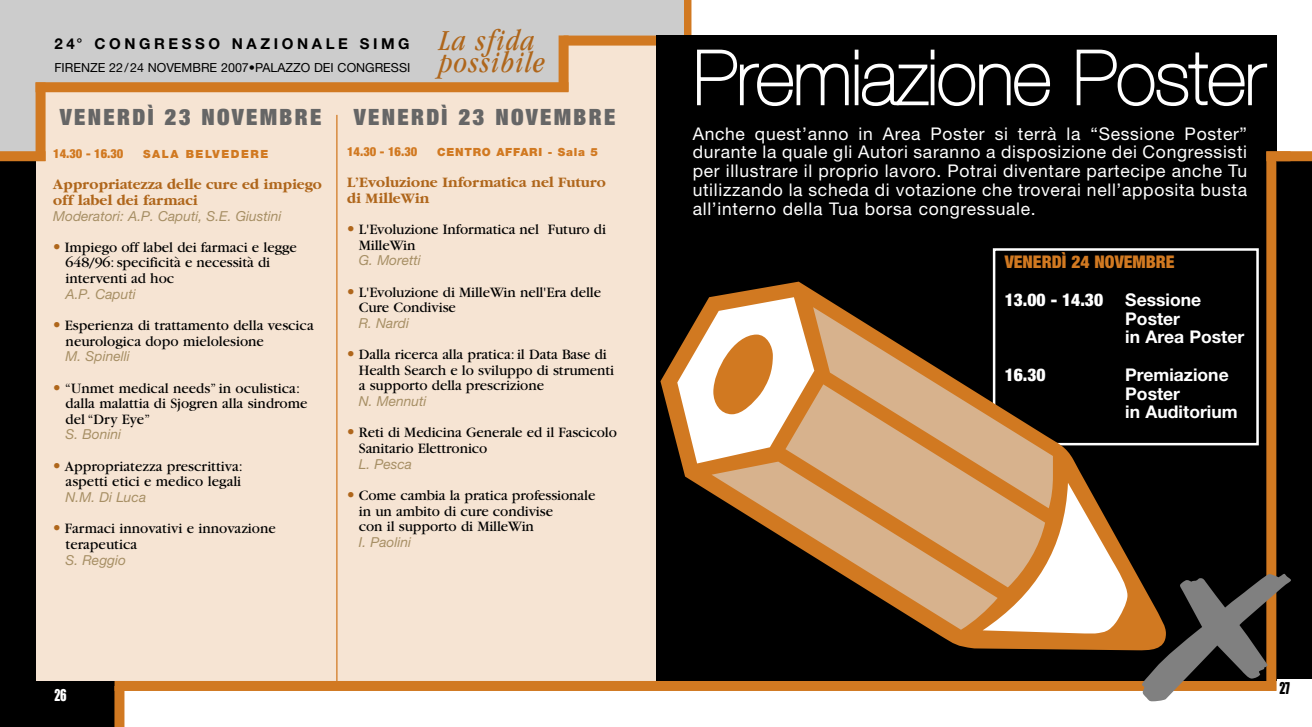
<style>
.page{position:relative;width:1312px;height:727px;background:#fff}
.page>*{position:absolute;margin:0;border:0;box-sizing:border-box;transform-origin:0 0}
.t1{font:200 74.62px "Helvetica Neue";color:#fff}
.t2{font:italic condensed 30px/22.5px "Garamond";letter-spacing:.045em;color:#af661b}
.t3{font:900 expanded 22.5px "Helvetica Neue";letter-spacing:.105em;color:#666}
.t4{font:17.5px/18.8px "Helvetica Neue";letter-spacing:.04em;color:#fff;text-align:justify}
.t5{font:17.5px/18.8px "Helvetica Neue Bold TT";color:#fff}
.t6{font:900 condensed 17.5px "Helvetica Neue";color:#d17921}
.t7{font:900 condensed 17.5px "Helvetica Neue";color:#fff}
.t8{font:15px/15.6px "Garamond";letter-spacing:-.005em;color:#000}
.t9{font:700 15px/15.6px "Garamond";color:#af661b}
.t10{font:15px "Helvetica Neue Bold TT";letter-spacing:.24em;color:#000}
.t11{font:15px "Impact";color:#fff;scale:.8 1}
.t12{font:15px "Impact";color:#000;scale:.8 1}
.t13{font:italic 13.75px "Helvetica Neue";color:#a78f65}
.t14{font:12.5px "Helvetica Neue";color:#000}
.t15{font:900 condensed 12.5px "Helvetica Neue";color:#d17921}
.t16{font:900 11.25px "Helvetica Neue";letter-spacing:.065em;color:#d17921}
.t17{font:900 11.25px "Helvetica Neue";letter-spacing:.135em;color:#d17921}
.s1{font-family:"Helvetica Neue";color:#af661b}
</style>
<div class="page">
<div style="left:35px;top:35px;width:621px;height:645px;background:#f6e4d3"></div>
<div style="left:1234px;top:158px;width:77px;height:520px;background:#000"></div>
<div style="left:681px;top:0;width:10px;height:46px;background:#d17921"></div>
<div style="left:0;top:0;width:561px;height:88px;background:#ccc"></div>
<div style="left:0;top:0;width:35px;height:273px;background:#ccc"></div>
<div style="left:559px;top:0;width:124px;height:44px;background:#ccc"></div>
<div style="left:0;top:160px;width:35px;height:543px;background:#000"></div>
<div style="left:0;top:680px;width:121px;height:46px;background:#000"></div>
<div style="left:0;top:151px;width:46px;height:10px;background:#d17921"></div>
<div style="left:36px;top:82px;width:10px;height:79px;background:#d17921"></div>
<div style="left:36px;top:82px;width:532px;height:10px;background:#d17921"></div>
<div style="left:563px;top:36px;width:128px;height:10px;background:#d17921"></div>
<div style="left:558px;top:35px;width:10px;height:57px;background:#d17921"></div>
<div style="left:114px;top:680px;width:1161px;height:10px;background:#d17921"></div>
<div style="left:114px;top:685px;width:10px;height:41px;background:#d17921"></div>
<hr style="left:336px;top:115px;width:1px;height:566px;background:#d17921">
<div style="left:656px;top:35px;width:620px;height:645px;background:#000"></div>
<div style="left:1265px;top:151px;width:46px;height:10px;background:#d17921"></div>
<div style="left:1265px;top:151px;width:10px;height:539px;background:#d17921"></div>
<div style="left:992px;top:248px;width:266px;height:197px;border:2px solid #fff"></div>
<svg style="left:660px;top:281px;width:505px;height:369px"></svg>
<svg style="left:711px;top:463px;width:271px;height:166px"></svg>
<svg style="left:677px;top:297px;width:137px;height:166px"></svg>
<svg style="left:785px;top:384px;width:197px;height:203px;fill:#d7b28d"></svg>
<svg style="left:813px;top:307px;width:239px;height:201px;fill:#d7b28d"></svg>
<svg style="left:982px;top:482px;width:145px;height:151px"></svg>
<svg style="left:1141px;top:573px;width:149px;height:118px"></svg>
<p class="t10" style="left:54px;top:35px;width:356px">24° CONGRESSO NAZIONALE SIMG</p>
<p class="t14" style="left:54px;top:63px;width:357px">FIRENZE 22/24 NOVEMBRE 2007•PALAZZO DEI CONGRESSI</p>
<h2 class="t2" style="left:439px;top:31px;width:107px">La sfida possibile</h2>
<h3 class="t3" style="left:60px;top:109px;width:263px">VENERDÌ 23 NOVEMBRE</h3>
<h3 class="t3" style="left:354px;top:109px;width:263px">VENERDÌ 23 NOVEMBRE</h3>
<p class="t15" style="left:53px;top:149px;width:72px">14.30 - 16.30</p>
<p class="t17" style="left:143px;top:150px;width:126px">SALA BELVEDERE</p>
<p class="t9" style="left:53px;top:176px;width:270px">Appropriatezza delle cure ed impiego off label dei farmaci</p>
<p class="t13" style="left:53px;top:207px;width:230px">Moderatori: A.P. Caputi, S.E. Giustini</p>
<p class="t8" style="left:66px;top:240px;width:232px;text-indent:-12px"><span class="s1">•</span> Impiego off label dei farmaci e legge<br>648/96: specificità e necessità di interventi ad hoc</p>
<p class="t13" style="left:66px;top:285px;width:72px">A.P. Caputi</p>
<p class="t8" style="left:66px;top:319px;width:249px;text-indent:-12px"><span class="s1">•</span> Esperienza di trattamento della vescica neurologica dopo mielolesione</p>
<p class="t13" style="left:66px;top:348px;width:66px">M. Spinelli</p>
<p class="t8" style="left:66px;top:381px;width:243px;text-indent:-12px"><span class="s1">•</span> “Unmet medical needs” in oculistica: dalla malattia di Sjogren alla sindrome del “Dry Eye”</p>
<p class="t13" style="left:66px;top:426px;width:57px">S. Bonini</p>
<p class="t8" style="left:53px;top:459px;width:191px;text-align:right"><span class="s1">•</span> Appropriatezza prescrittiva: aspetti etici e medico legali</p>
<p class="t13" style="left:66px;top:488px;width:82px">N.M. Di Luca</p>
<p class="t8" style="left:66px;top:522px;width:212px;text-indent:-12px"><span class="s1">•</span> Farmaci innovativi e innovazione terapeutica</p>
<p class="t13" style="left:66px;top:551px;width:62px">S. Reggio</p>
<p class="t15" style="left:347px;top:147px;width:72px">14.30 - 16.30</p>
<p class="t16" style="left:437px;top:148px;width:162px">CENTRO AFFARI - Sala 5</p>
<p class="t9" style="left:347px;top:174px;width:260px">L’Evoluzione Informatica nel Futuro di MilleWin</p>
<p class="t8" style="left:359px;top:223px;width:248px;text-indent:-12px"><span class="s1">•</span> L'Evoluzione Informatica nel Futuro di<br>MilleWin</p>
<p class="t13" style="left:359px;top:252px;width:63px">G. Moretti</p>
<p class="t8" style="left:359px;top:285px;width:244px;text-indent:-12px"><span class="s1">•</span> L'Evoluzione di MilleWin nell'Era delle<br>Cure Condivise</p>
<p class="t13" style="left:359px;top:314px;width:52px">R. Nardi</p>
<p class="t8" style="left:359px;top:348px;width:257px;text-indent:-12px"><span class="s1">•</span> Dalla ricerca alla pratica: il Data Base di<br>Health Search e lo sviluppo di strumenti a supporto della prescrizione</p>
<p class="t13" style="left:359px;top:393px;width:69px">N. Mennuti</p>
<p class="t8" style="left:359px;top:426px;width:259px;text-indent:-12px"><span class="s1">•</span> Reti di Medicina Generale ed il Fascicolo<br>Sanitario Elettronico</p>
<p class="t13" style="left:359px;top:455px;width:55px">L. Pesca</p>
<p class="t8" style="left:359px;top:488px;width:238px;text-indent:-12px"><span class="s1">•</span> Come cambia la pratica professionale in un ambito di cure condivise<br>con il supporto di MilleWin</p>
<p class="t13" style="left:359px;top:533px;width:54px">I. Paolini</p>
<p class="t11" style="left:54px;top:686px;width:17px">26</p>
<h1 class="t1" style="left:694px;top:35px;width:571px">Premiazione Poster</h1>
<p class="t4" style="left:692px;top:126px;width:555px">Anche quest’anno in Area Poster si terrà la “Sessione Poster” durante la quale gli Autori saranno a disposizione dei Congressisti per illustrare il proprio lavoro. Potrai diventare partecipe anche Tu utilizzando la scheda di votazione che troverai nell’apposita busta all’interno della Tua borsa congressuale.</p>
<p class="t6" style="left:1004px;top:256px;width:171px">VENERDÌ 24 NOVEMBRE</p>
<p class="t7" style="left:1004px;top:293px;width:100px">13.00 - 14.30</p>
<p class="t5" style="left:1124px;top:290px;width:120px">Sessione<br>Poster<br>in Area Poster</p>
<p class="t7" style="left:1004px;top:368px;width:42px">16.30</p>
<p class="t5" style="left:1124px;top:365px;width:114px">Premiazione<br>Poster<br>in Auditorium</p>
<p class="t12" style="left:1279px;top:679px;width:15px">27</p>
</div>
